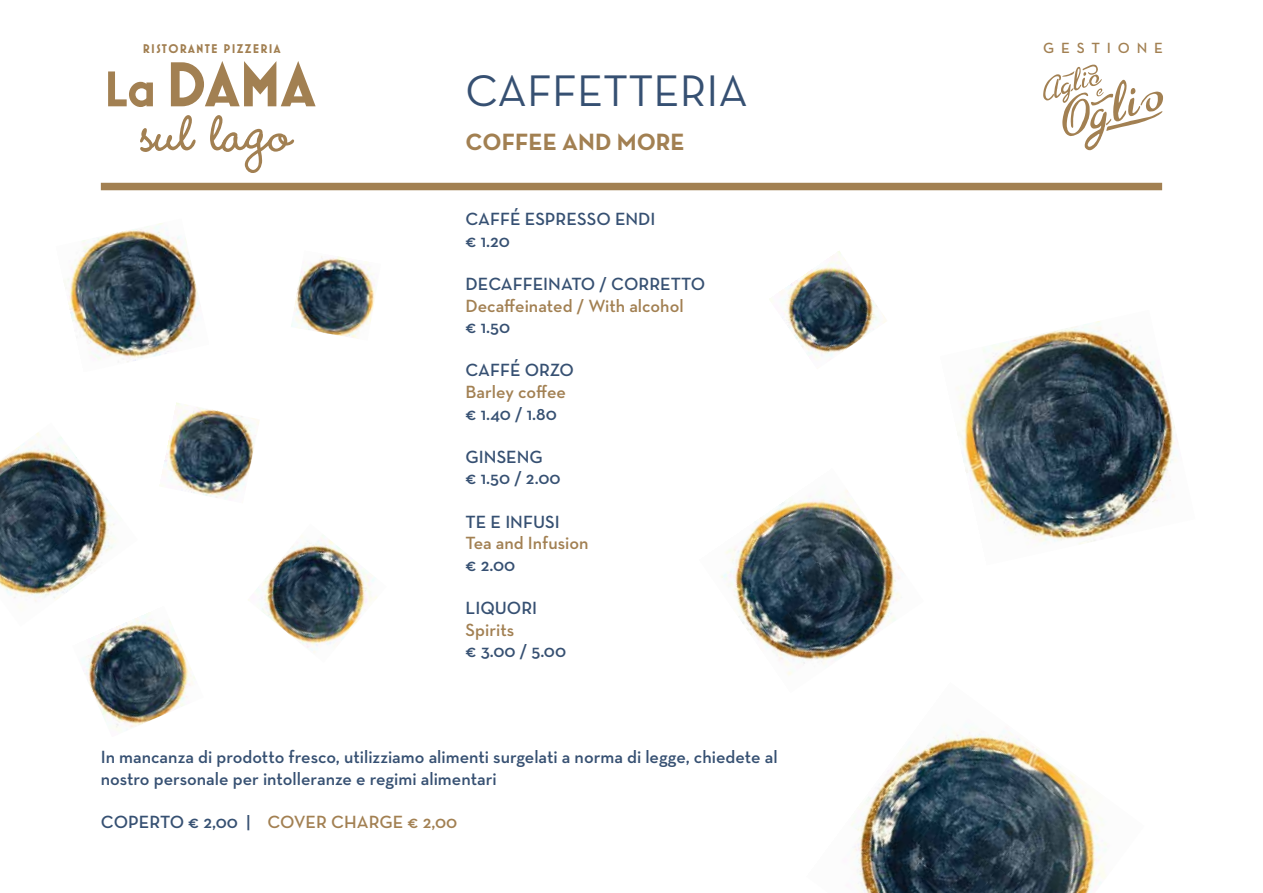
<style>
.page{position:relative;width:1263px;height:893px;background:#fff}
.page>*{position:absolute;margin:0;border:0;box-sizing:border-box;transform-origin:0 0}
.t1{font:700 66.6px "Wendy LP Std";color:#a28052}
.t2{font:700 64.2px "Mostra Nuova";color:#a28052}
.t3{font:45px "Neutra Text";color:#365072}
.t4{font:700 24px "Neutra Text";color:#a28052}
.t5{font:600 18px/21.6px "Neutra Text";color:#365072}
.t6{font:600 18px "Neutra Text";color:#a28052}
.t7{font:600 15px "Neutra Text";letter-spacing:.455em;color:#a28052}
.t8{font:700 12.9px "Mostra Nuova";letter-spacing:.1em;color:#a28052}
.s1{font-size:50.85px}
.s2{color:#365072}
</style>
<div class="page">
<svg style="left:1043px;top:65px;width:120px;height:85px"></svg>
<div style="left:101px;top:183px;width:1061px;height:7px;background:#a28052"></div>
<img style="left:0;top:432px;width:116px;height:177px">
<img style="left:159px;top:402px;width:100px;height:98px">
<img style="left:769px;top:251px;width:117px;height:108px">
<img style="left:851px;top:724px;width:256px;height:169px">
<img style="left:72px;top:605px;width:123px;height:126px">
<img style="left:248px;top:535px;width:129px;height:118px">
<img style="left:64px;top:223px;width:136px;height:139px">
<img style="left:957px;top:321px;width:221px;height:224px">
<img style="left:721px;top:490px;width:181px;height:185px">
<img style="left:291px;top:256px;width:84px;height:83px">
<p class="t8" style="left:143px;top:41px;width:139px">RISTORANTE PIZZERIA</p>
<h2 class="t2" style="left:104px;top:47px;width:212px"><span class="s1">La</span> DAMA</h2>
<h1 class="t1" style="left:141px;top:93px;width:153px">sul lago</h1>
<h3 class="t3" style="left:466px;top:64px;width:284px">CAFFETTERIA</h3>
<h3 class="t4" style="left:466px;top:127px;width:221px">COFFEE AND MORE</h3>
<p class="t5" style="left:466px;top:208px;width:191px">CAFFÉ ESPRESSO ENDI € 1.20</p>
<p class="t5" style="left:466px;top:273px;width:241px">DECAFFEINATO / CORRETTO</p>
<p class="t6" style="left:466px;top:294px;width:220px">Decaffeinated / With alcohol</p>
<p class="t5" style="left:466px;top:316px;width:46px">€ 1.50</p>
<p class="t5" style="left:466px;top:359px;width:110px">CAFFÉ ORZO</p>
<p class="t6" style="left:466px;top:381px;width:102px">Barley coffee</p>
<p class="t5" style="left:466px;top:402px;width:93px">€ 1.40 / 1.80</p>
<p class="t5" style="left:466px;top:446px;width:96px">GINSENG<br>€ 1.50 / 2.00</p>
<p class="t5" style="left:466px;top:510px;width:95px">TE E INFUSI</p>
<p class="t6" style="left:466px;top:532px;width:124px">Tea and Infusion</p>
<p class="t5" style="left:466px;top:554px;width:51px">€ 2.00</p>
<p class="t5" style="left:466px;top:597px;width:73px">LIQUORI</p>
<p class="t6" style="left:466px;top:618px;width:50px">Spirits</p>
<p class="t5" style="left:466px;top:640px;width:102px">€ 3.00 / 5.00</p>
<p class="t5" style="left:101px;top:746px;width:678px">In mancanza di prodotto fresco, utilizziamo alimenti surgelati a norma di legge, chiedete al nostro personale per intolleranze e regimi alimentari</p>
<p class="t6" style="left:101px;top:811px;width:358px"><span class="s2">COPERTO € 2,00 |</span> COVER CHARGE € 2,00</p>
<p class="t7" style="left:1043px;top:39px;width:121px">GESTIONE</p>
</div>
